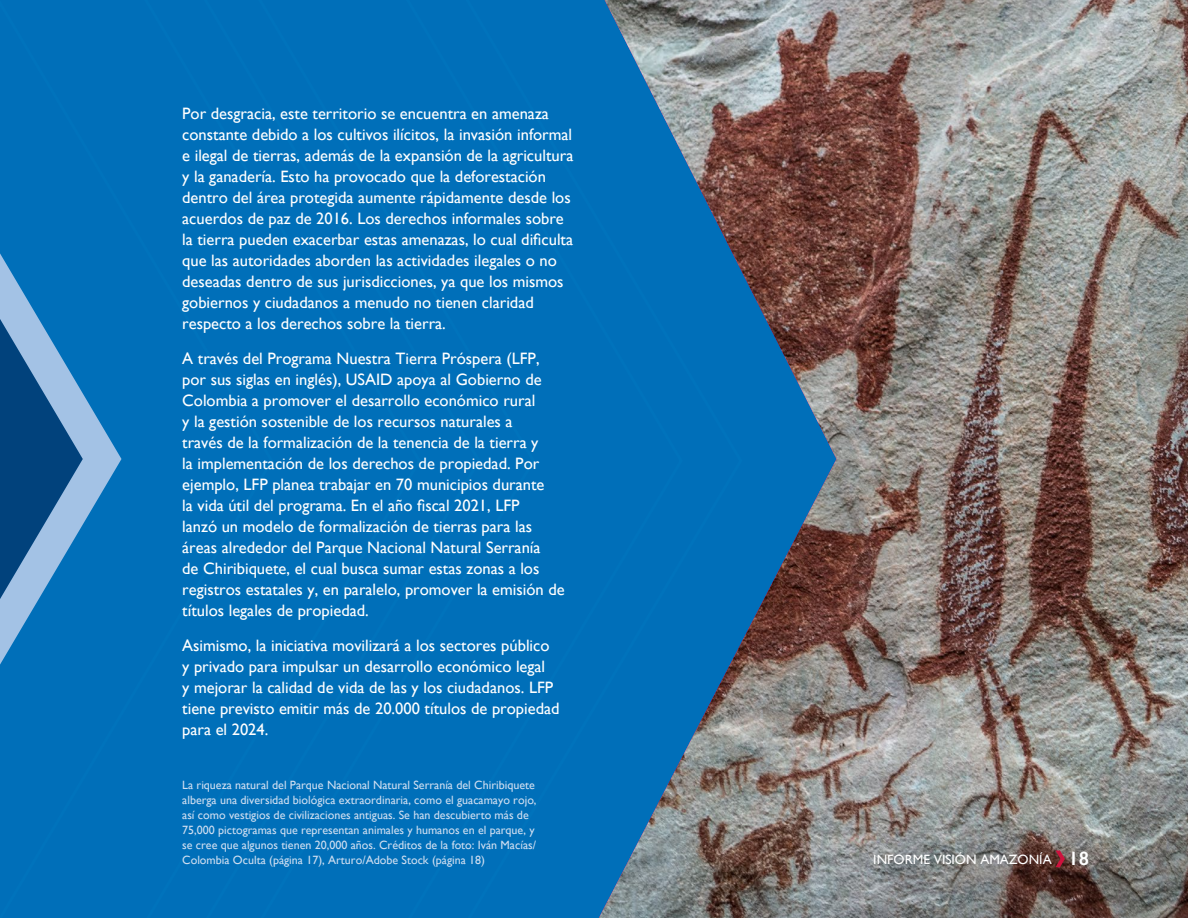
<style>
.page{position:relative;width:1188px;height:918px;background:#fff}
.page>*{position:absolute;margin:0;border:0;box-sizing:border-box;transform-origin:0 0}
.t1{font:16.5px/21px "Gill Sans";color:#fff}
.t2{font:13.5px "Gill Sans";color:#fff}
.t3{font:12px/15px "Gill Sans";color:#cfdef1}
.s1{font-weight:600;font-size:19.5px}
</style>
<div class="page">
<div style="left:0;top:0;width:599px;height:918px;background:#006fb9"></div>
<img style="left:599px;top:0;width:589px;height:918px">
<svg style="left:0;top:253px;width:122px;height:412px;fill:#006fb9"></svg>
<svg style="left:0;top:319px;width:83px;height:280px"></svg>
<svg style="left:1056px;top:850px;width:9px;height:17px"></svg>
<p class="t1" style="left:182px;top:103px;width:393px">Por desgracia, este territorio se encuentra en amenaza constante debido a los cultivos ilícitos, la invasión informal e ilegal de tierras, además de la expansión de la agricultura y la ganadería. Esto ha provocado que la deforestación dentro del área protegida aumente rápidamente desde los acuerdos de paz de 2016. Los derechos informales sobre la tierra pueden exacerbar estas amenazas, lo cual dificulta que las autoridades aborden las actividades ilegales o no deseadas dentro de sus jurisdicciones, ya que los mismos gobiernos y ciudadanos a menudo no tienen claridad respecto a los derechos sobre la tierra.</p>
<p class="t1" style="left:182px;top:348px;width:384px">A través del Programa Nuestra Tierra Próspera (LFP, por sus siglas en inglés), USAID apoya al Gobierno de Colombia a promover el desarrollo económico rural<br>y la gestión sostenible de los recursos naturales a<br>través de la formalización de la tenencia de la tierra y<br>la implementación de los derechos de propiedad. Por ejemplo, LFP planea trabajar en 70 municipios durante<br>la vida útil del programa. En el año fiscal 2021, LFP<br>lanzó un modelo de formalización de tierras para las áreas alrededor del Parque Nacional Natural Serranía<br>de Chiribiquete, el cual busca sumar estas zonas a los registros estatales y, en paralelo, promover la emisión de títulos legales de propiedad.</p>
<p class="t1" style="left:182px;top:634px;width:379px">Asimismo, la iniciativa movilizará a los sectores público y privado para impulsar un desarrollo económico legal<br>y mejorar la calidad de vida de las y los ciudadanos. LFP tiene previsto emitir más de 20.000 títulos de propiedad para el 2024.</p>
<p class="t3" style="left:182px;top:777px;width:356px">La riqueza natural del Parque Nacional Natural Serranía del Chiribiquete alberga una diversidad biológica extraordinaria, como el guacamayo rojo, así como vestigios de civilizaciones antiguas. Se han descubierto más de 75,000 pictogramas que representan animales y humanos en el parque, y se cree que algunos tienen 20,000 años. Créditos de la foto: Iván Macías/ Colombia Oculta (página 17), Arturo/Adobe Stock (página 18)</p>
<p class="t2" style="left:873px;top:851px;width:217px">INFORME VISIÓN AMAZONÍA <span class="s1">18</span></p>
</div>
